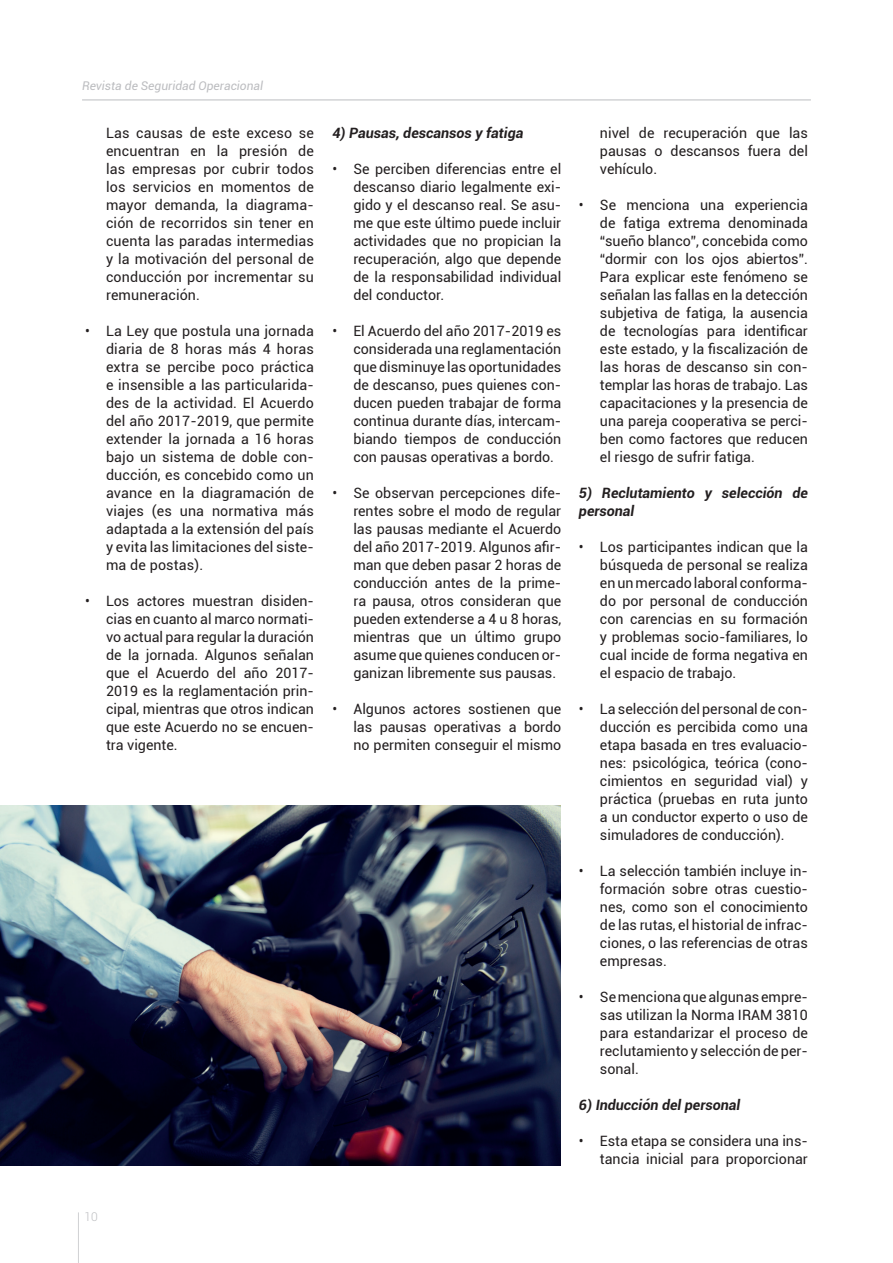
<style>
.page{position:relative;width:893px;height:1263px;background:#fff}
.page>*{position:absolute;margin:0;border:0;box-sizing:border-box;transform-origin:0 0}
.t1{font:14.25px/18px "Roboto";color:#231f20;text-align:justify}
.t2{font:italic 700 14.25px/18px "Roboto";color:#231f20}
.t3{font:italic 12px "Roboto";color:#bcbdc0}
.t4{font:300 12px "Roboto";color:#bcbdc0}
</style>
<div class="page">
<hr style="left:82px;top:100px;width:729px;height:1px;background:#bcbdc0">
<hr style="left:78px;top:1212px;width:1px;height:51px;background:#d1d2d4">
<img style="left:0;top:806px;width:561px;height:360px">
<p class="t3" style="left:82px;top:78px;width:183px">Revista de Seguridad Operacional</p>
<p class="t1" style="left:106px;top:124px;width:209px">Las causas de este exceso se encuentran en la presión de las empresas por cubrir todos los servicios en momentos de mayor demanda, la diagrama&shy;ción de recorridos sin tener en cuenta las paradas intermedias y la motivación del personal de conducción por incrementar su remuneración.</p>
<p class="t1" style="left:106px;top:322px;width:209px;text-indent:-21px">• La Ley que postula una jornada diaria de 8 horas más 4 horas extra se percibe poco práctica e insensible a las particularida&shy;des de la actividad. El Acuerdo del año 2017-2019, que permite extender la jornada a 16 horas bajo un sistema de doble con&shy;ducción, es concebido como un avance en la diagramación de viajes (es una normativa más adaptada a la extensión del país y evita las limitaciones del siste&shy;ma de postas).</p>
<p class="t1" style="left:106px;top:592px;width:209px;text-indent:-21px">• Los actores muestran disiden&shy;cias en cuanto al marco normati&shy;vo actual para regular la duración de la jornada. Algunos señalan que el Acuerdo del año 2017- 2019 es la reglamentación prin&shy;cipal, mientras que otros indican que este Acuerdo no se encuen&shy;tra vigente.</p>
<p class="t4" style="left:85px;top:1209px;width:15px">10</p>
<p class="t2" style="left:332px;top:124px;width:193px">4) Pausas, descansos y fatiga</p>
<p class="t1" style="left:353px;top:160px;width:209px;text-indent:-21px">• Se perciben diferencias entre el descanso diario legalmente exi&shy;gido y el descanso real. Se asu&shy;me que este último puede incluir actividades que no propician la recuperación, algo que depende de la responsabilidad individual del conductor.</p>
<p class="t1" style="left:353px;top:322px;width:209px;text-indent:-21px">• El Acuerdo del año 2017-2019 es considerada una reglamentación que disminuye las oportunidades de descanso, pues quienes con&shy;ducen pueden trabajar de forma continua durante días, intercam&shy;biando tiempos de conducción con pausas operativas a bordo.</p>
<p class="t1" style="left:353px;top:484px;width:209px;text-indent:-21px">• Se observan percepciones dife&shy;rentes sobre el modo de regular las pausas mediante el Acuerdo del año 2017-2019. Algunos afir&shy;man que deben pasar 2 horas de conducción antes de la prime&shy;ra pausa, otros consideran que pueden extenderse a 4 u 8 horas, mientras que un último grupo asume que quienes conducen or&shy;ganizan libremente sus pausas.</p>
<p class="t1" style="left:353px;top:700px;width:209px;text-indent:-21px">• Algunos actores sostienen que las pausas operativas a bordo no permiten conseguir el mismo</p>
<p class="t1" style="left:600px;top:124px;width:209px">nivel de recuperación que las pausas o descansos fuera del vehículo.</p>
<p class="t1" style="left:600px;top:196px;width:209px;text-indent:-21px">• Se menciona una experiencia de fatiga extrema denominada “sueño blanco”, concebida como “dormir con los ojos abiertos”.<br>Para explicar este fenómeno se señalan las fallas en la detección subjetiva de fatiga, la ausencia de tecnologías para identificar este estado, y la fiscalización de las horas de descanso sin con&shy;templar las horas de trabajo. Las capacitaciones y la presencia de una pareja cooperativa se perci&shy;ben como factores que reducen el riesgo de sufrir fatiga.</p>
<p class="t2" style="left:579px;top:483px;width:230px">5) Reclutamiento y selección de personal</p>
<p class="t1" style="left:600px;top:537px;width:209px;text-indent:-21px">• Los participantes indican que la búsqueda de personal se realiza en un mercado laboral conforma&shy;do por personal de conducción con carencias en su formación y problemas socio-familiares, lo cual incide de forma negativa en el espacio de trabajo.</p>
<p class="t1" style="left:600px;top:699px;width:209px;text-indent:-21px">• La selección del personal de con&shy;ducción es percibida como una etapa basada en tres evaluacio&shy;nes: psicológica, teórica (cono&shy;cimientos en seguridad vial) y práctica (pruebas en ruta junto a un conductor experto o uso de simuladores de conducción).</p>
<p class="t1" style="left:600px;top:861px;width:209px;text-indent:-21px">• La selección también incluye in&shy;formación sobre otras cuestio&shy;nes, como son el conocimiento de las rutas, el historial de infrac&shy;ciones, o las referencias de otras empresas.</p>
<p class="t1" style="left:600px;top:987px;width:209px;text-indent:-21px">• Se menciona que algunas empre&shy;sas utilizan la Norma IRAM 3810 para estandarizar el proceso de reclutamiento y selección de per&shy;sonal.</p>
<p class="t2" style="left:579px;top:1095px;width:163px">6) Inducción del personal</p>
<p class="t1" style="left:579px;top:1131px;width:230px;text-align:right">• Esta etapa se considera una ins&shy;tancia inicial para proporcionar</p>
</div>
